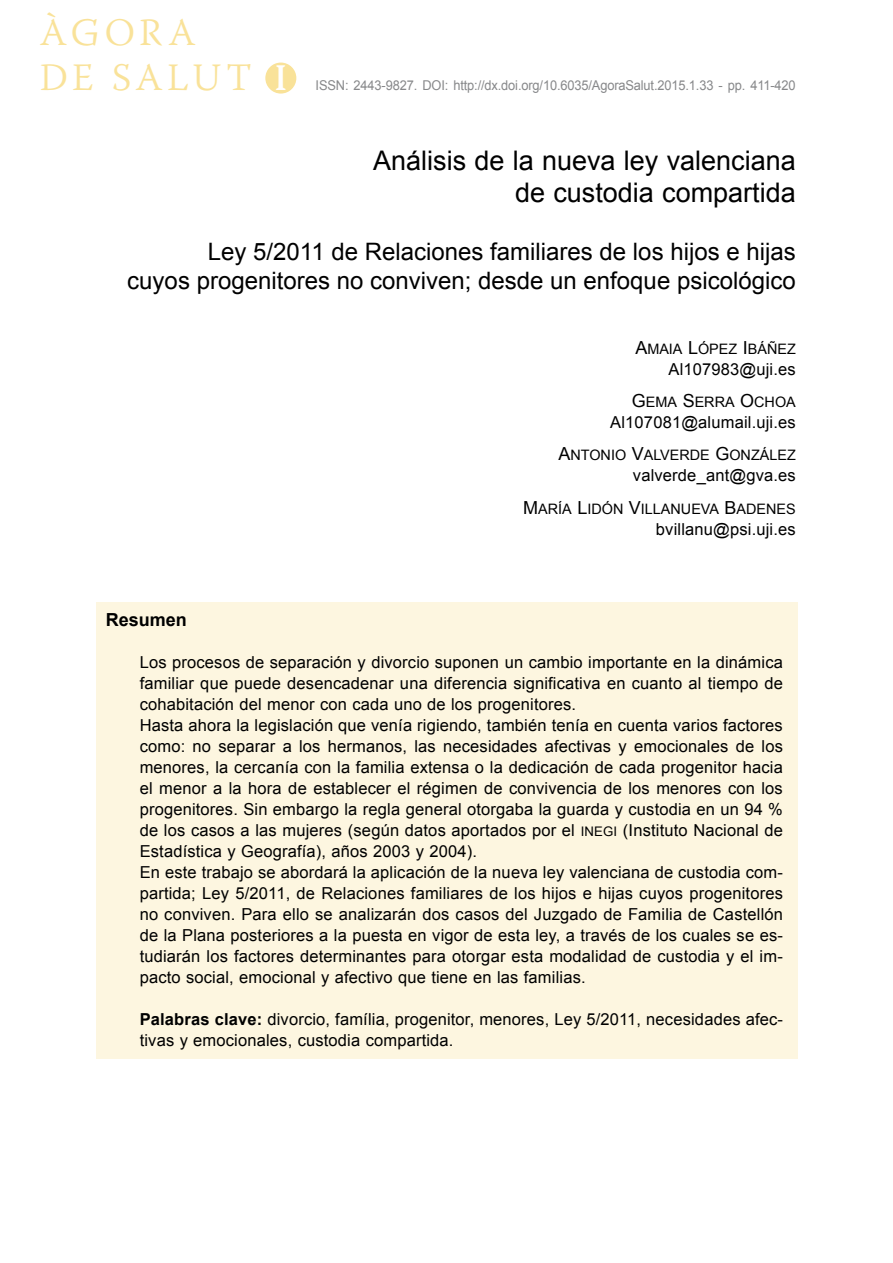
<style>
.page{position:relative;width:893px;height:1263px;background:#fff}
.page>*{position:absolute;margin:0;border:0;box-sizing:border-box;transform-origin:0 0}
.t1{font:300 38.7px/45px "Warnock Pro";letter-spacing:.11em;color:#f9e299}
.t2{font:27px/32.4px "Arial";color:#000;text-align:right}
.t3{font:24px/28.8px "Arial";color:#000;text-align:right}
.t4{font:700 18px "Arial";color:#000}
.t5{font:16.5px/21px "Arial";letter-spacing:.01em;color:#000}
.t6{font:14.4px "Arial MT SC800";color:#000}
.t7{font:13.5px "Arial";letter-spacing:-.01em;color:#87888a;scale:.95 1}
.s1{font-weight:700;font-size:37.5px;color:#fff}
.s2{font-size:18px}
.s3{font-family:"Arial MT SC800";font-size:13.2px}
.s4{font-weight:700}
</style>
<div class="page">
<div style="left:96px;top:602px;width:701px;height:457px;background:#fdf6e0"></div>
<div style="left:265px;top:63px;width:31px;height:31px;background:#f9e299;border-radius:50%"></div>
<h1 class="t1" style="left:40px;top:9px;width:248px">ÀGORA<br>DE SALUT <span class="s1">I</span></h1>
<p class="t7" style="left:316px;top:76px;width:507px">ISSN: 2443-9827. DOI: http://dx.doi.org/10.6035/AgoraSalut.2015.1.33 - pp. 411-420</p>
<h2 class="t2" style="left:373px;top:145px;width:424px">Análisis de la nueva ley valenciana de custodia compartida</h2>
<h3 class="t3" style="left:127px;top:237px;width:670px">Ley 5/2011 de Relaciones familiares de los hijos e hijas<br>cuyos progenitores no conviven; desde un enfoque psicológico</h3>
<p class="t6" style="left:635px;top:339px;width:162px"><span class="s2">A</span>MAIA <span class="s2">L</span>ÓPEZ <span class="s2">I</span> BÁÑEZ</p>
<p class="t5" style="left:668px;top:358px;width:129px">Al107983@uji.es</p>
<p class="t6" style="left:632px;top:393px;width:165px"><span class="s2">G</span>EMA <span class="s2">S</span>ERRA <span class="s2">O</span>CHOA</p>
<p class="t5" style="left:610px;top:412px;width:187px">Al107081@alumail.uji.es</p>
<p class="t6" style="left:558px;top:446px;width:239px"><span class="s2">A</span>NTONIO <span class="s2">V</span>ALVERDE <span class="s2">G</span>ONZÁLEZ</p>
<p class="t5" style="left:633px;top:465px;width:164px">valverde_ant@gva.es</p>
<p class="t6" style="left:523px;top:499px;width:274px"><span class="s2">M</span>ARÍA <span class="s2">L</span>IDÓN <span class="s2">V</span>ILLANUEVA <span class="s2">B</span>ADENES</p>
<p class="t5" style="left:656px;top:519px;width:141px">bvillanu@psi.uji.es</p>
<p class="t4" style="left:106px;top:608px;width:83px">Resumen</p>
<p class="t5" style="left:140px;top:652px;width:645px">Los procesos de separación y divorcio suponen un cambio importante en la dinámica familiar que puede desencadenar una diferencia significativa en cuanto al tiempo de cohabitación del menor con cada uno de los progenitores.<br>Hasta ahora la legislación que venía rigiendo, también tenía en cuenta varios factores como: no separar a los hermanos, las necesidades afectivas y emocionales de los menores, la cercanía con la familia extensa o la dedicación de cada progenitor hacia el menor a la hora de establecer el régimen de convivencia de los menores con los progenitores. Sin embargo la regla general otorgaba la guarda y custodia en un 94 % de los casos a las mujeres (según datos aportados por el <span class="s3">INEGI</span> (Instituto Nacional de Estadística y Geografía), años 2003 y 2004).<br>En este trabajo se abordará la aplicación de la nueva ley valenciana de custodia com&shy;partida; Ley 5/2011, de Relaciones familiares de los hijos e hijas cuyos progenitores no conviven. Para ello se analizarán dos casos del Juzgado de Familia de Castellón de la Plana posteriores a la puesta en vigor de esta ley, a través de los cuales se es&shy;tudiarán los factores determinantes para otorgar esta modalidad de custodia y el im&shy;pacto social, emocional y afectivo que tiene en las familias.</p>
<p class="t5" style="left:140px;top:1009px;width:645px"><span class="s4">Palabras clave:</span> divorcio, família, progenitor, menores, Ley 5/2011, necesidades afec&shy;tivas y emocionales, custodia compartida.</p>
</div>
